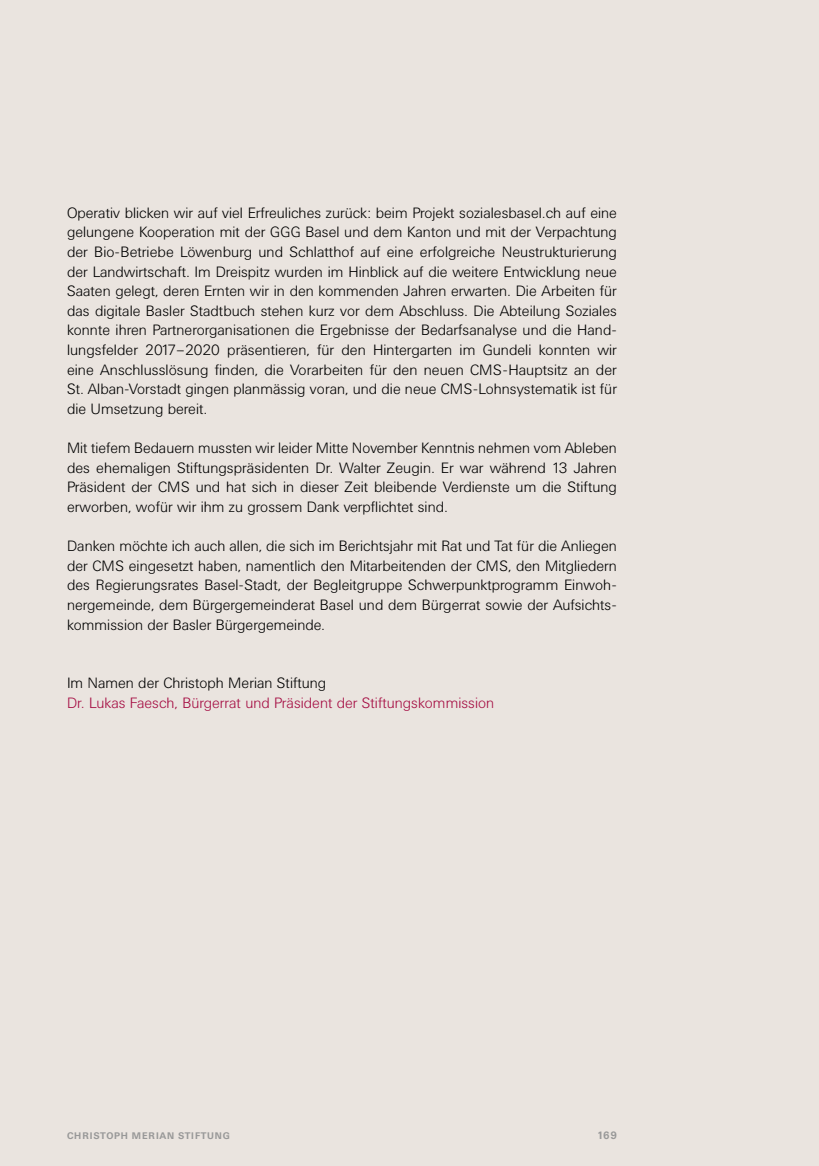
<style>
.page{position:relative;width:819px;height:1166px;background:#eae4df}
.page>*{position:absolute;margin:0;border:0;box-sizing:border-box;transform-origin:0 0}
.t1{font:300 14.88px/19.6px "Univers BQ";color:#000;text-align:justify}
.t2{font:300 14.88px "Univers BQ";color:#a50c42}
.t3{font:700 10.5px "Univers BQ";color:#989898}
.t4{font:700 9.45px "Univers BQ";letter-spacing:.085em;color:#989898}
</style>
<div class="page">
<p class="t1" style="left:67px;top:203px;width:551px">Operativ blicken wir auf viel Erfreuliches zurück: beim Projekt sozialesbasel.ch auf eine gelungene Kooperation mit der GGG Basel und dem Kanton und mit der Verpachtung der Bio-Betriebe Löwenburg und Schlatthof auf eine erfolgreiche Neustrukturierung der Landwirtschaft. Im Dreispitz wurden im Hinblick auf die weitere Entwicklung neue Saaten gelegt, deren Ernten wir in den kommenden Jahren erwarten. Die Arbeiten für das digitale Basler Stadtbuch stehen kurz vor dem Abschluss. Die Abteilung Soziales konnte ihren Partnerorganisationen die Ergebnisse der Bedarfsanalyse und die Hand&shy;lungsfelder 2017–2020 präsentieren, für den Hintergarten im Gundeli konnten wir eine Anschlusslösung finden, die Vorarbeiten für den neuen CMS-Hauptsitz an der St. -Alban-Vorstadt gingen planmässig voran, und die neue CMS-Lohnsystematik ist für die Umsetzung bereit.</p>
<p class="t1" style="left:67px;top:438px;width:551px">Mit tiefem Bedauern mussten wir leider Mitte November Kenntnis nehmen vom Ableben des ehemaligen Stiftungspräsidenten Dr. Walter Zeugin. Er war während 13 Jahren Präsident der CMS und hat sich in dieser Zeit bleibende Verdienste um die Stiftung erworben, wofür wir ihm zu grossem Dank verpflichtet sind.</p>
<p class="t1" style="left:67px;top:536px;width:551px">Danken möchte ich auch allen, die sich im Berichtsjahr mit Rat und Tat für die Anliegen der CMS eingesetzt haben, namentlich den Mitarbeitenden der CMS, den Mitgliedern des Regierungsrates Basel-Stadt, der Begleitgruppe Schwerpunktprogramm Einwoh&shy;nergemeinde, dem Bürgergemeinderat Basel und dem Bürgerrat sowie der Aufsichts&shy;kommission der Basler Bürgergemeinde.</p>
<p class="t1" style="left:67px;top:674px;width:261px">Im Namen der Christoph Merian Stiftung</p>
<p class="t2" style="left:67px;top:695px;width:429px">Dr. Lukas Faesch, Bürgerrat und Präsident der Stiftungskommission</p>
<p class="t4" style="left:67px;top:1130px;width:15px">CHRIST</p>
<p class="t4" style="left:106px;top:1130px;width:43px">OPH MERIAN</p>
<p class="t4" style="left:178px;top:1130px;width:15px">STIFTUNG</p>
<p class="t3" style="left:597px;top:1129px;width:21px">169</p>
</div>
